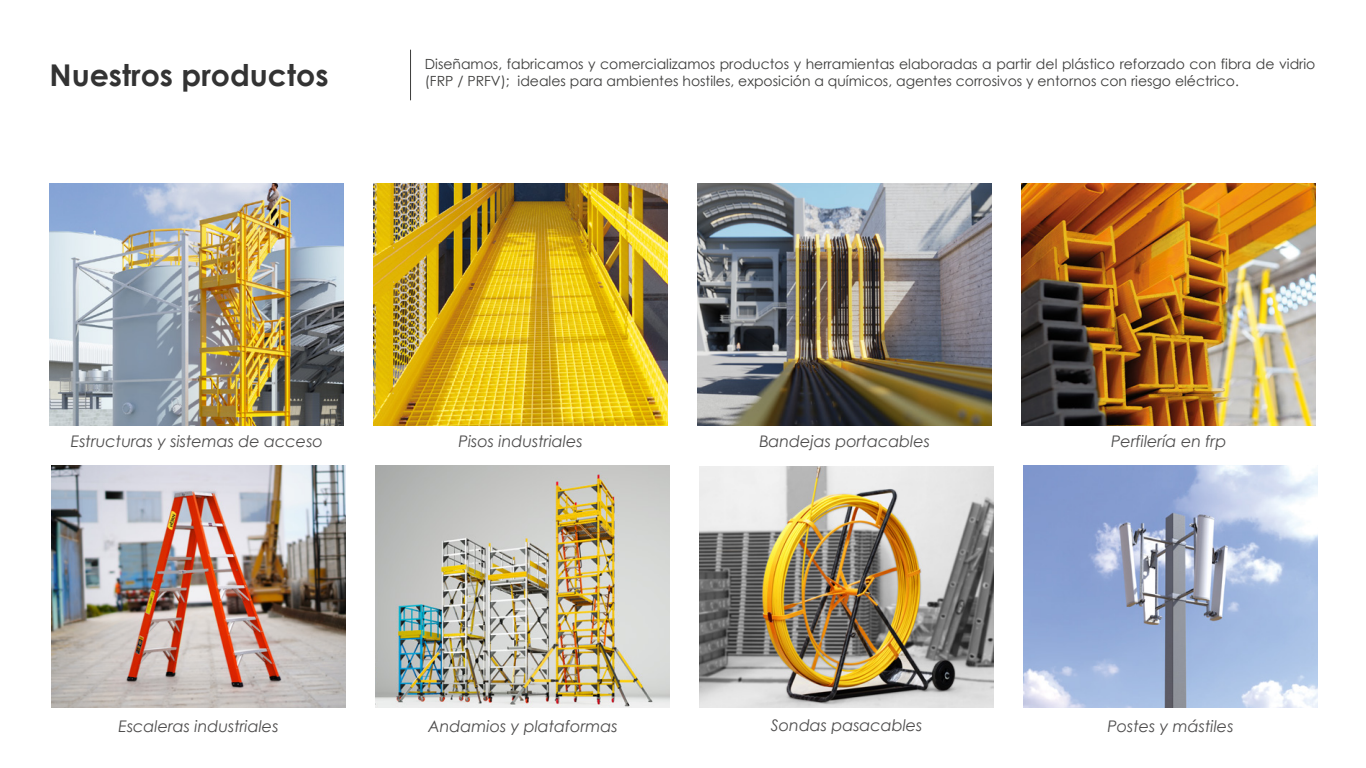
<style>
.page{position:relative;width:1366px;height:768px;background:#fff}
.page>*{position:absolute;margin:0;border:0;box-sizing:border-box;transform-origin:0 0}
.t1{font:700 30px "Century Gothic";color:#333}
.t2{font:italic 16px "Century Gothic";color:#4e4d4d}
.t3{font:14px/16.8px "Century Gothic";color:#3c3c3b}
</style>
<div class="page">
<img style="left:50px;top:184px;width:294px;height:242px">
<img style="left:373px;top:184px;width:295px;height:242px">
<img style="left:697px;top:184px;width:295px;height:242px">
<img style="left:1021px;top:184px;width:295px;height:242px">
<hr style="left:410px;top:50px;width:1px;height:50px;background:#3c3c3b">
<img style="left:51px;top:465px;width:294px;height:242px">
<img style="left:375px;top:465px;width:294px;height:242px">
<img style="left:699px;top:466px;width:294px;height:241px">
<img style="left:1023px;top:465px;width:294px;height:242px">
<h1 class="t1" style="left:50px;top:52px;width:280px">Nuestros productos</h1>
<p class="t3" style="left:425px;top:55px;width:892px">Diseñamos, fabricamos y comercializamos productos y herramientas elaboradas a partir del plástico reforzado con fibra de vidrio (FRP / PRFV); ideales para ambientes hostiles, exposición a químicos, agentes corrosivos y entornos con riesgo eléctrico.</p>
<p class="t2" style="left:71px;top:430px;width:254px">Estructuras y sistemas de acceso</p>
<p class="t2" style="left:459px;top:430px;width:126px">Pisos industriales</p>
<p class="t2" style="left:759px;top:430px;width:172px">Bandejas portacables</p>
<p class="t2" style="left:1111px;top:430px;width:117px">Perfilería en frp</p>
<p class="t2" style="left:119px;top:715px;width:162px">Escaleras industriales</p>
<p class="t2" style="left:428px;top:715px;width:191px">Andamios y plataformas</p>
<p class="t2" style="left:771px;top:714px;width:153px">Sondas pasacables</p>
<p class="t2" style="left:1107px;top:715px;width:128px">Postes y mástiles</p>
</div>
